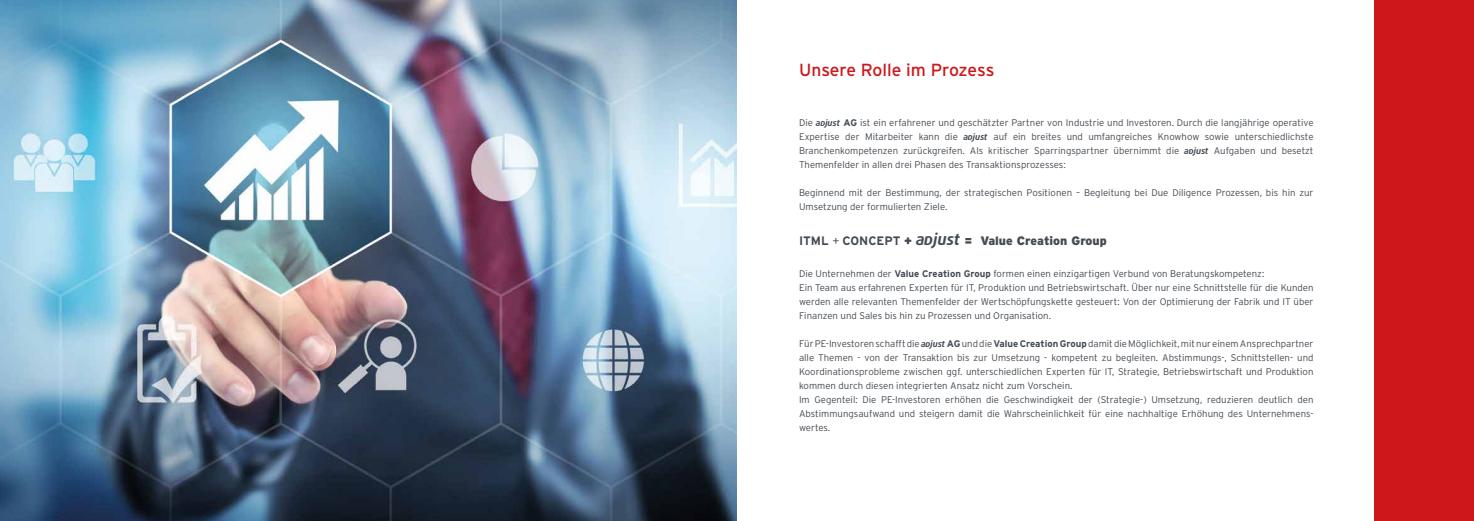
<style>
.page{position:relative;width:1474px;height:521px;background:#fff}
.page>*{position:absolute;margin:0;border:0;box-sizing:border-box;transform-origin:0 0}
.t1{font:17.5px "Interstate";letter-spacing:-.005em;color:#cd171a}
.t2{font:900 12.25px "Interstate";color:#444b52}
.t3{font:300 9.62px/14px "Interstate";color:#444b52}
.s1{font-family:"adjust";font-weight:700;font-style:italic}
.s2{font-weight:700}
.s3{font-weight:300}
.s4{font-family:"adjust";font-weight:700;font-style:italic;font-size:17.5px}
</style>
<div class="page">
<div style="left:1374px;top:0;width:99px;height:521px;background:#cd171a"></div>
<img style="left:0;top:0;width:737px;height:521px">
<h1 class="t1" style="left:799px;top:60px;width:197px">Unsere Rolle im Prozess</h1>
<p class="t3" style="left:799px;top:115px;width:516px;text-align:justify">Die <span class="s1">adjust</span> <span class="s2">AG</span> ist ein erfahrener und geschätzter Partner von Industrie und Investoren. Durch die langjährige operative Expertise der Mitarbeiter kann die <span class="s1">adjust</span> auf ein breites und umfangreiches Knowhow sowie unterschiedlichste Branchenkompetenzen zurückgreifen. Als kritischer Sparringspartner übernimmt die <span class="s1">adjust</span> Aufgaben und besetzt Themenfelder in allen drei Phasen des Transaktionsprozesses:</p>
<p class="t3" style="left:799px;top:185px;width:516px">Beginnend mit der Bestimmung, der strategischen Positionen – Begleitung bei Due Diligence Prozessen, bis hin zur<br>Umsetzung der formulierten Ziele.</p>
<p class="t2" style="left:799px;top:233px;width:309px"><span class="s2">ITML</span> <span class="s3">+</span> <span class="s2">CONCEPT</span> + <span class="s4">adjust</span> = Value Creation Group</p>
<p class="t3" style="left:799px;top:266px;width:516px">Die Unternehmen der <span class="s2">Value Creation Group</span> formen einen einzigartigen Verbund von Beratungskompetenz:<br>Ein Team aus erfahrenen Experten für IT, Produktion und Betriebswirtschaft. Über nur eine Schnittstelle für die Kunden werden alle relevanten Themenfelder der Wertschöpfungskette gesteuert: Von der Optimierung der Fabrik und IT über Finanzen und Sales bis hin zu Prozessen und Organisation.</p>
<p class="t3" style="left:799px;top:337px;width:516px">Für PE-Investoren schafft die <span class="s1">adjust</span> <span class="s2">AG</span> und die <span class="s2">Value Creation Group</span> damit die Möglichkeit, mit nur einem Ansprechpartner alle Themen - von der Transaktion bis zur Umsetzung - kompetent zu begleiten. Abstimmungs-, Schnittstellen- und Koordinationsprobleme zwischen ggf. unterschiedlichen Experten für IT, Strategie, Betriebswirtschaft und Produktion kommen durch diesen integrierten Ansatz nicht zum Vorschein.<br>Im Gegenteil: Die PE-Investoren erhöhen die Geschwindigkeit der (Strategie-) Umsetzung, reduzieren deutlich den Abstimmungsaufwand und steigern damit die Wahrscheinlichkeit für eine nachhaltige Erhöhung des Unternehmens&shy;wertes.</p>
</div>
